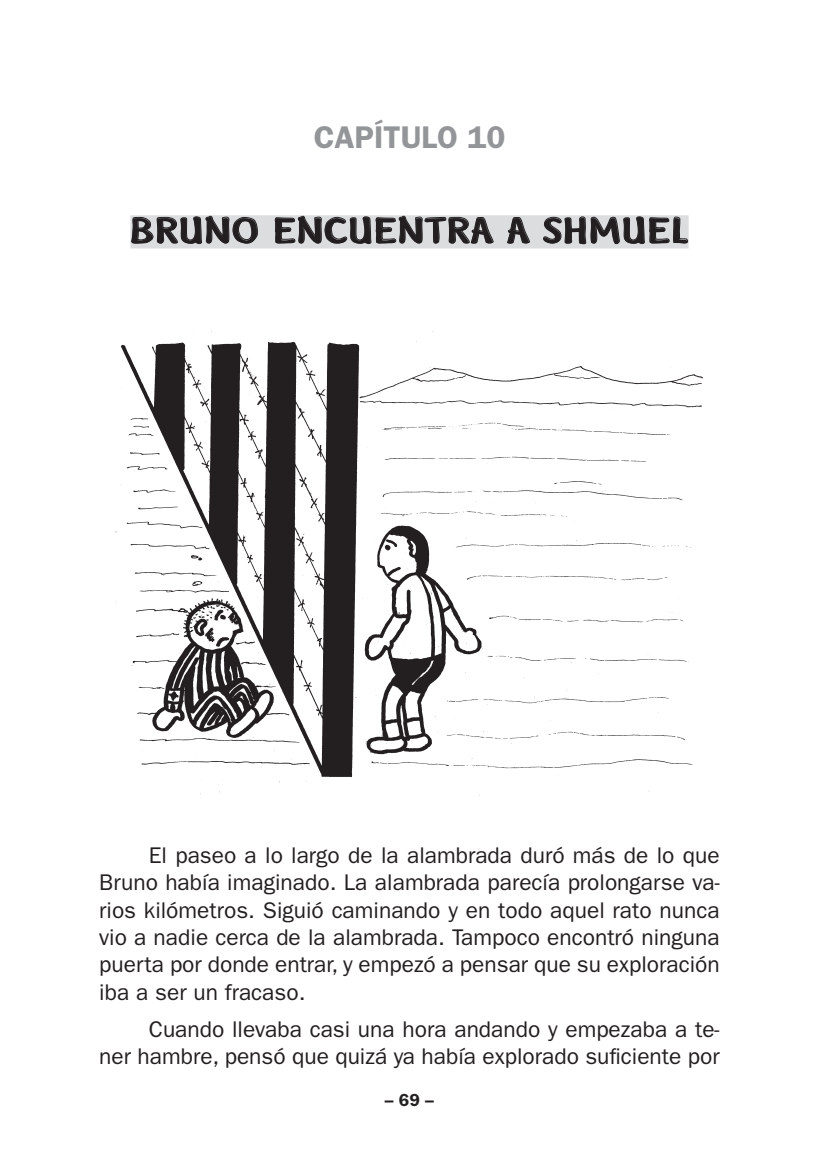
<style>
.page{position:relative;width:819px;height:1166px;background:#fff}
.page>*{position:absolute;margin:0;border:0;box-sizing:border-box;transform-origin:0 0}
.t1{font:33.25px "Disney Simple";letter-spacing:.02em;color:#231f20;scale:1.22 1}
.t2{font:600 31.5px "Franklin Gothic";color:#939598}
.t3{font:22.75px/27.3px "Franklin Gothic";color:#231f20;text-align:justify}
.t4{font:600 17.5px "Franklin Gothic";color:#231f20}
</style>
<div class="page">
<img style="left:115px;top:331px;width:588px;height:465px">
<div style="left:130px;top:215px;width:558px;height:33px;background:#dcdddf"></div>
<svg style="left:131px;top:216px;width:127px;height:33px"></svg>
<svg style="left:274px;top:216px;width:219px;height:33px"></svg>
<svg style="left:507px;top:217px;width:23px;height:27px"></svg>
<svg style="left:543px;top:216px;width:145px;height:28px"></svg>
<h2 class="t2" style="left:313px;top:118px;width:193px">CAPÍTULO 10</h2>
<h1 class="t1" style="left:130px;top:208px;width:139px">BRUNO ENCUENTR</h1>
<h1 class="t1" style="left:470px;top:208px;width:118px">A A SHMUEL</h1>
<p class="t3" style="left:99px;top:842px;width:622px;text-indent:50px">El paseo a lo largo de la alambrada duró más de lo que Bruno había imaginado. La alambrada parecía prolongarse va&shy;rios kilómetros. Siguió caminando y en todo aquel rato nunca vio a nadie cerca de la alambrada. Tampoco encontró ninguna puerta por donde entrar, y empezó a pensar que su exploración iba a ser un fracaso.</p>
<p class="t3" style="left:99px;top:1015px;width:622px;text-align:right">Cuando llevaba casi una hora andando y empezaba a te-<br>ner hambre, pensó que quizá ya había explorado suficiente por</p>
<p class="t4" style="left:385px;top:1089px;width:50px">– 69 –</p>
</div>
